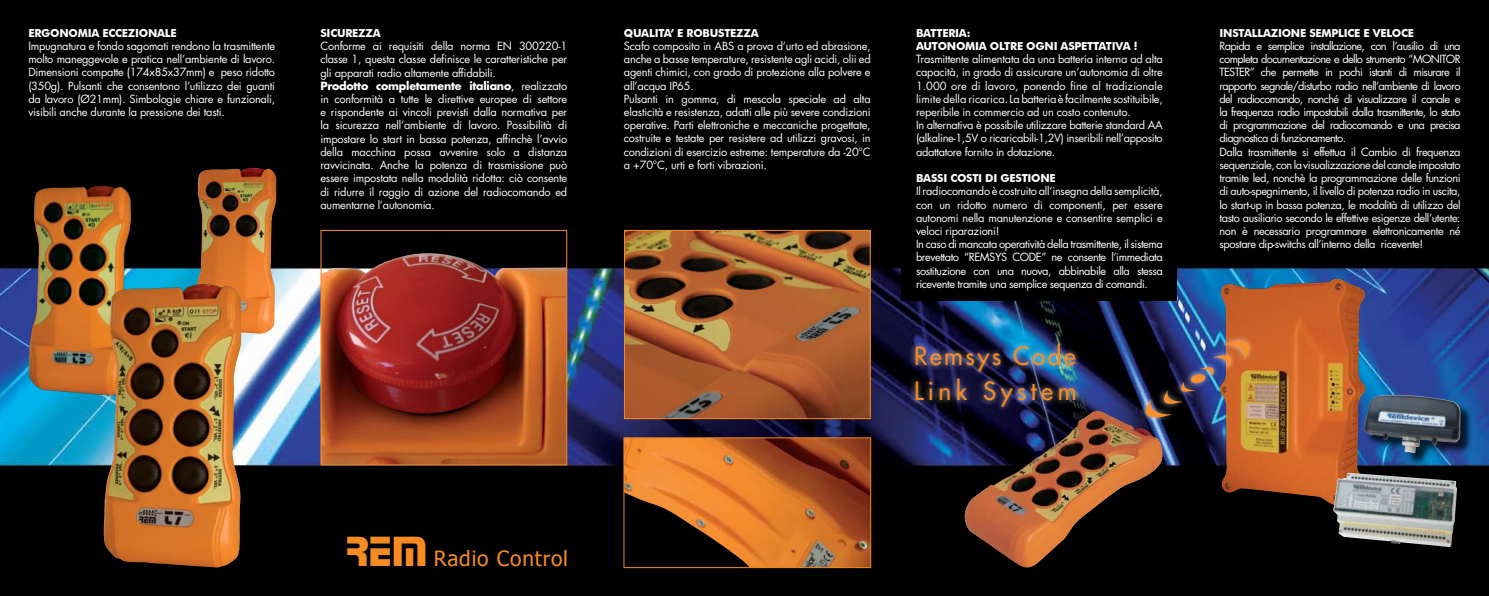
<style>
.page{position:relative;width:1489px;height:596px;background:#fff}
.page>*{position:absolute;margin:0;border:0;box-sizing:border-box;transform-origin:0 0}
.t1{font:24.6px/35px "Futura";letter-spacing:.14em;color:#f68b24}
.t2{font:20.9px "Tahoma";letter-spacing:.04em;color:#f68b24}
.t3{font:11px/13.2px "Futura";letter-spacing:-.02em;color:#fff}
.t4{font:11px/13.2px "Futura";letter-spacing:-.04em;color:#fff}
.t5{font:700 11px/13.2px "Futura BT";letter-spacing:-.02em;color:#fff}
.s1{font-weight:700}
.s2{font-family:"Stop D";font-size:43.6px}
</style>
<div class="page">
<img style="left:0;top:0;width:1488px;height:595px">
<img style="left:322px;top:253px;width:243px;height:210px">
<div style="left:320px;top:230px;width:247px;height:235px;border:1px solid #f68b24"></div>
<div style="left:901px;top:28px;width:275px;height:272px;background:#000"></div>
<img style="left:626px;top:232px;width:242px;height:185px">
<div style="left:624px;top:230px;width:246px;height:189px;border:1px solid #f68b24"></div>
<img style="left:29px;top:185px;width:102px;height:210px">
<img style="left:195px;top:167px;width:81px;height:166px">
<img style="left:104px;top:283px;width:138px;height:284px">
<img style="left:625px;top:439px;width:244px;height:126px">
<div style="left:623px;top:437px;width:248px;height:130px;border:1px solid #f68b24"></div>
<img style="left:963px;top:425px;width:199px;height:142px">
<img style="left:1217px;top:278px;width:149px;height:231px">
<div style="left:1334px;top:474px;width:154px;height:121px;background:#000;opacity:.75"></div>
<img style="left:1335px;top:472px;width:12px;height:20px">
<div style="left:1365px;top:396px;width:123px;height:116px;background:#000;opacity:.75"></div>
<img style="left:1127px;top:325px;width:171px;height:128px">
<div style="left:909px;top:337px;width:497px;height:88px;background:#fff;opacity:.75"></div>
<p class="t5" style="left:28px;top:26px;width:150px">ERGONOMIA ECCEZIONALE</p>
<p class="t3" style="left:28px;top:39px;width:248px;text-align:justify">Impugnatura e fondo sagomati rendono la trasmittente molto maneggevole e pratica nell’ambiente di lavoro.<br>Dimensioni compatte (174x85x37mm) e peso ridotto (350g). Pulsanti che consentono l’utilizzo dei guanti da lavoro (Ø21mm). Simbologie chiare e funzionali, visibili anche durante la pressione dei tasti.</p>
<p class="t5" style="left:320px;top:26px;width:62px">SICUREZZA</p>
<p class="t3" style="left:320px;top:40px;width:248px">Conforme ai requisiti della norma EN 300220-1 classe 1, questa classe definisce le caratteristiche per gli apparati radio altamente affidabili.<br><span class="s1">Prodotto completamente italiano</span>, realizzato in conformità a tutte le direttive europee di settore e rispondente ai vincoli previsti dalla normativa per la sicurezza nell’ambiente di lavoro. Possibilità di impostare lo start in bassa potenza, affinchè l’avvio della macchina possa avvenire solo a distanza ravvicinata. Anche la potenza di trasmissione può essere impostata nella modalità ridotta: ciò consente di ridurre il raggio di azione del radiocomando ed aumentarne l’autonomia.</p>
<h2 class="t2" style="left:346px;top:543px;width:223px"><span class="s2">REM</span> Radio Control</h2>
<p class="t5" style="left:624px;top:26px;width:136px">QUALITA’ E ROBUSTEZZA</p>
<p class="t3" style="left:624px;top:39px;width:248px">Scafo composito in ABS a prova d’urto ed abrasione, anche a basse temperature, resistente agli acidi, olii ed agenti chimici, con grado di protezione alla polvere e all’acqua IP65.<br>Pulsanti in gomma, di mescola speciale ad alta elasticità e resistenza, adatti alle più severe condizioni operative. Parti elettroniche e meccaniche progettate, costruite e testate per resistere ad utilizzi gravosi, in condizioni di esercizio estreme: temperature da -20°C a +70°C, urti e forti vibrazioni.</p>
<p class="t5" style="left:916px;top:26px;width:223px">BATTERIA:<br>AUTONOMIA OLTRE OGNI ASPETTATIVA !</p>
<p class="t3" style="left:916px;top:53px;width:248px">Trasmittente alimentata da una batteria interna ad alta capacità, in grado di assicurare un’autonomia di oltre 1.000 ore di lavoro, ponendo fine al tradizionale limite della ricarica. La batteria è facilmente sostituibile, reperibile in commercio ad un costo contenuto.<br>In alternativa è possibile utilizzare batterie standard AA (alkaline-1,5V o ricaricabili-1,2V) inseribili nell’apposito adattatore fornito in dotazione.</p>
<p class="t5" style="left:916px;top:171px;width:141px">BASSI COSTI DI GESTIONE</p>
<p class="t4" style="left:916px;top:185px;width:248px">Il radiocomando è costruito all’insegna della semplicità, con un ridotto numero di componenti, per essere autonomi nella manutenzione e consentire semplici e veloci riparazioni!<br>In caso di mancata operatività della trasmittente, il sistema brevettato “REMSYS CODE” ne consente l’immediata sostituzione con una nuova, abbinabile alla stessa ricevente tramite una semplice sequenza di comandi.</p>
<h1 class="t1" style="left:914px;top:339px;width:164px">Remsys Code<br>Link System</h1>
<p class="t5" style="left:1219px;top:26px;width:196px">INSTALLAZIONE SEMPLICE E VELOCE</p>
<p class="t4" style="left:1219px;top:39px;width:242px">Rapida e semplice installazione, con l’ausilio di una completa documentazione e dello strumento “MONITOR TESTER” che permette in pochi istanti di misurare il rapporto segnale/disturbo radio nell’ambiente di lavoro del radiocomando, nonché di visualizzare il canale e la frequenza radio impostabili dalla trasmittente, lo stato di programmazione del radiocomando e una precisa diagnostica di funzionamento.<br>Dalla trasmittente si effettua il Cambio di frequenza sequenziale, con la visualizzazione del canale impostato tramite led, nonchè la programmazione delle funzioni di auto-spegnimento, il livello di potenza radio in uscita, lo start-up in bassa potenza, le modalità di utilizzo del tasto ausiliario secondo le effettive esigenze dell’utente: non è necessario programmare elettronicamente né spostare dip-switchs all’interno della ricevente!</p>
</div>
